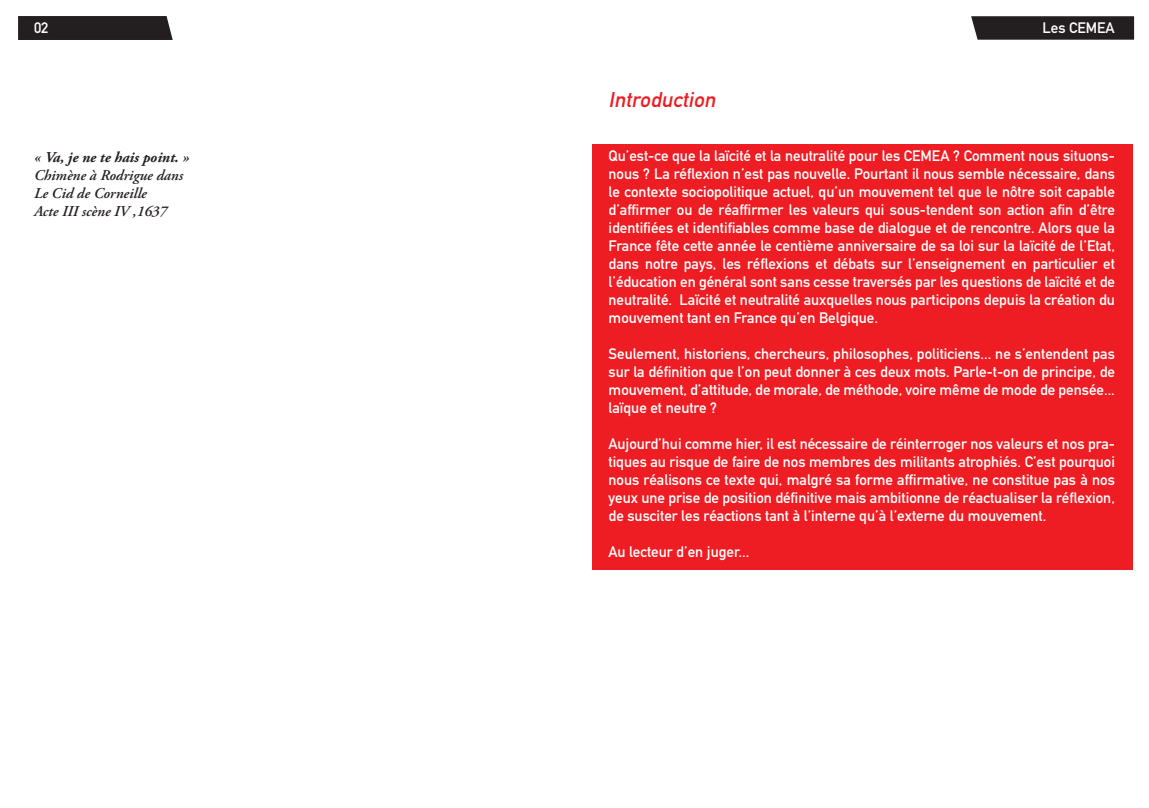
<style>
.page{position:relative;width:1149px;height:808px;background:#fff}
.page>*{position:absolute;margin:0;border:0;box-sizing:border-box;transform-origin:0 0}
.t1{font:italic 21px "DIN Mittelschrift";color:#ee1d23}
.t2{font:15px/18px "DIN Mittelschrift";color:#fff;text-align:justify}
.t3{font:italic 600 15px/18px "Adobe Garamond Pro";color:#231f20}
.t4{font:italic 700 15px "Adobe Garamond Pro";color:#231f20}
</style>
<div class="page">
<svg style="left:18px;top:16px;width:155px;height:24px;background:#282425"></svg>
<svg style="left:971px;top:16px;width:162px;height:24px;background:#2c2829"></svg>
<div style="left:592px;top:144px;width:540px;height:425px;background:#ee1d23"></div>
<p class="t2" style="left:34px;top:19px;width:16px">02</p>
<p class="t4" style="left:34px;top:148px;width:157px">« Va, je ne te hais point. »</p>
<p class="t3" style="left:34px;top:167px;width:151px">Chimène à Rodrigue dans<br>Le Cid de Corneille<br>Acte III scène IV ,1637</p>
<h1 class="t1" style="left:608px;top:88px;width:113px">Introduction</h1>
<p class="t2" style="left:1042px;top:19px;width:74px">Les CEMEA</p>
<p class="t2" style="left:608px;top:147px;width:508px">Qu’est-ce que la laïcité et la neutralité pour les CEMEA ? Comment nous situons&shy;nous ? La réflexion n’est pas nouvelle. Pourtant il nous semble nécessaire, dans le contexte sociopolitique actuel, qu’un mouvement tel que le nôtre soit capable d’affirmer ou de réaffirmer les valeurs qui sous-tendent son action afin d’être identifiées et identifiables comme base de dialogue et de rencontre. Alors que la France fête cette année le centième anniversaire de sa loi sur la laïcité de l’Etat, dans notre pays, les réflexions et débats sur l’enseignement en particulier et l’éducation en général sont sans cesse traversés par les questions de laïcité et de neutralité. Laïcité et neutralité auxquelles nous participons depuis la création du mouvement tant en France qu’en Belgique.</p>
<p class="t2" style="left:608px;top:345px;width:507px">Seulement, historiens, chercheurs, philosophes, politiciens... ne s’entendent pas sur la définition que l’on peut donner à ces deux mots. Parle-t-on de principe, de mouvement, d’attitude, de morale, de méthode, voire même de mode de pensée... laïque et neutre ?</p>
<p class="t2" style="left:608px;top:435px;width:508px">Aujourd’hui comme hier, il est nécessaire de réinterroger nos valeurs et nos pra&shy;tiques au risque de faire de nos membres des militants atrophiés. C’est pourquoi nous réalisons ce texte qui, malgré sa forme affirmative, ne constitue pas à nos yeux une prise de position définitive mais ambitionne de réactualiser la réflexion, de susciter les réactions tant à l’interne qu’à l’externe du mouvement.</p>
<p class="t2" style="left:608px;top:543px;width:142px">Au lecteur d’en juger...</p>
</div>
